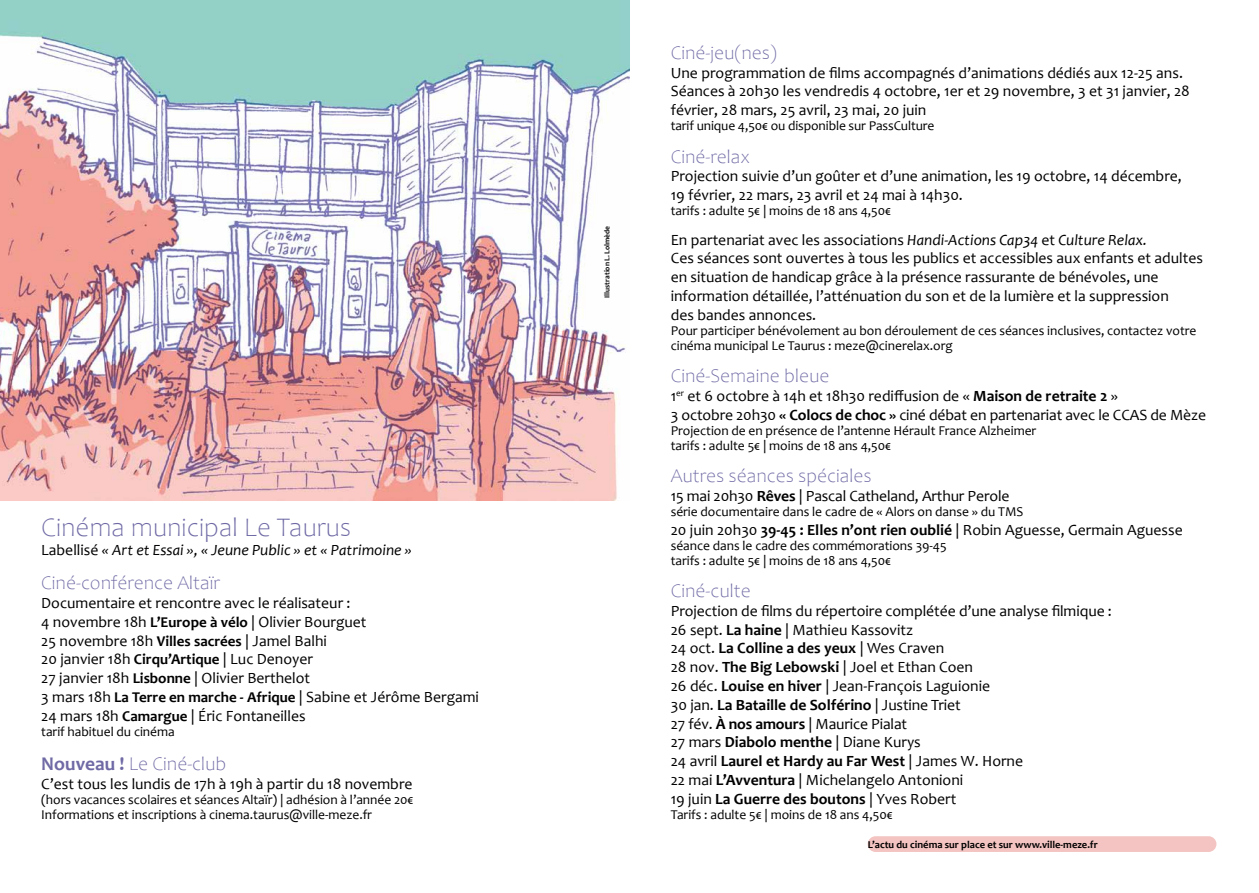
<style>
.page{position:relative;width:1259px;height:893px;background:#fff}
.page>*{position:absolute;margin:0;border:0;box-sizing:border-box;transform-origin:0 0}
.t1{font:300 27px "Candara";color:#6f6aa5}
.t2{font:300 19.5px "Candara";color:#6f6aa5}
.t3{font:15.6px/18.8px "Candara";color:#000}
.t4{font:italic 15.6px "Candara";color:#000}
.t5{font:13.5px/15px "Candara";letter-spacing:-.005em;color:#000}
.t6{font:700 10.5px "Candara";color:#000}
.t7{font:700 7.5px "Candara";color:#000}
.s1{font-style:normal}
.s2{font-weight:700;font-size:15px}
.s3{font-weight:700}
.s4{font-style:italic}
</style>
<div class="page">
<img style="left:0;top:0;width:629px;height:501px">
<div style="left:867px;top:836px;width:349px;height:16px;background:#f3c4c1;border-radius:8px"></div>
<h1 class="t1" style="left:41px;top:513px;width:311px">Cinéma municipal Le Taurus</h1>
<p class="t4" style="left:41px;top:540px;width:372px"><span class="s1">Labellisé</span> « Art et Essai », « Jeune Public » et « Patrimoine »</p>
<p class="t2" style="left:41px;top:572px;width:180px">Ciné-conférence Altaïr</p>
<p class="t3" style="left:41px;top:593px;width:439px">Documentaire et rencontre avec le réalisateur :<br>4 novembre 18h <span class="s2">L’Europe à vélo</span> | Olivier Bourguet<br>25 novembre 18h <span class="s2">Villes sacrées</span> | Jamel Balhi<br>20 janvier 18h <span class="s2">Cirqu’Artique</span> | Luc Denoyer<br>27 janvier 18h <span class="s2">Lisbonne</span> | Olivier Berthelot<br>3 mars 18h <span class="s2">La Terre en marche - Afrique</span> | Sabine et Jérôme Bergami 24 mars 18h <span class="s2">Camargue</span> | Éric Fontaneilles</p>
<p class="t5" style="left:41px;top:724px;width:135px">tarif habituel du cinéma</p>
<p class="t2" style="left:41px;top:753px;width:187px"><span class="s3">Nouveau !</span> Le Ciné-club</p>
<p class="t3" style="left:41px;top:774px;width:373px">C’est tous les lundis de 17h à 19h à partir du 18 novembre</p>
<p class="t5" style="left:41px;top:792px;width:374px">(hors vacances scolaires et séances Altaïr) | adhésion à l’année 20€<br>Informations et inscriptions à cinema.taurus@ville-meze.fr</p>
<p class="t7" style="left:602px;top:298px;width:73px;rotate:-90deg">Illustration L. Lolmède</p>
<p class="t2" style="left:671px;top:42px;width:108px">Ciné-jeu(nes)</p>
<p class="t3" style="left:671px;top:63px;width:520px">Une programmation de films accompagnés d’animations dédiés aux 12-25 ans.<br>Séances à 20h30 les vendredis 4 octobre, 1er et 29 novembre, 3 et 31 janvier, 28 février, 28 mars, 25 avril, 23 mai, 20 juin</p>
<p class="t5" style="left:671px;top:118px;width:265px">tarif unique 4,50€ ou disponible sur PassCulture</p>
<p class="t2" style="left:671px;top:145px;width:81px">Ciné-relax</p>
<p class="t3" style="left:671px;top:167px;width:512px">Projection suivie d’un goûter et d’une animation, les 19 octobre, 14 décembre,<br>19 février, 22 mars, 23 avril et 24 mai à 14h30.</p>
<p class="t5" style="left:671px;top:203px;width:222px">tarifs : adulte 5€ | moins de 18 ans 4,50€</p>
<p class="t3" style="left:671px;top:230px;width:534px">En partenariat avec les associations <span class="s4">Handi-Actions Cap34</span> et <span class="s4">Culture Relax.<br></span>Ces séances sont ouvertes à tous les publics et accessibles aux enfants et adultes en situation de handicap grâce à la présence rassurante de bénévoles, une information détaillée, l’atténuation du son et de la lumière et la suppression<br>des bandes annonces.</p>
<p class="t5" style="left:671px;top:323px;width:527px">Pour participer bénévolement au bon déroulement de ces séances inclusives, contactez votre cinéma municipal Le Taurus : meze@cinerelax.org</p>
<p class="t2" style="left:671px;top:365px;width:160px">Ciné-Semaine bleue</p>
<p class="t3" style="left:671px;top:386px;width:537px">1<sup>er</sup> et 6 octobre à 14h et 18h30 rediffusion de « <span class="s3">Maison de retraite 2</span> »<br>3 octobre 20h30 <span class="s3">« Colocs de choc »</span> ciné débat en partenariat avec le CCAS de Mèze</p>
<p class="t5" style="left:671px;top:423px;width:367px">Projection de en présence de l’antenne Hérault France Alzheimer tarifs : adulte 5€ | moins de 18 ans 4,50€</p>
<p class="t2" style="left:671px;top:465px;width:202px">Autres séances spéciales</p>
<p class="t3" style="left:671px;top:486px;width:340px">15 mai 20h30 <span class="s3">Rêves</span> | Pascal Catheland, Arthur Perole</p>
<p class="t5" style="left:671px;top:504px;width:354px">série documentaire dans le cadre de « Alors on danse » du TMS</p>
<p class="t3" style="left:671px;top:520px;width:513px">20 juin 20h30 <span class="s3">39-45 : Elles n’ont rien oublié</span> | Robin Aguesse, Germain Aguesse</p>
<p class="t5" style="left:671px;top:538px;width:277px">séance dans le cadre des commémorations 39-45 tarifs : adulte 5€ | moins de 18 ans 4,50€</p>
<p class="t2" style="left:671px;top:580px;width:81px">Ciné-culte</p>
<p class="t3" style="left:671px;top:601px;width:443px">Projection de films du répertoire complétée d’une analyse filmique :<br>26 sept. <span class="s3">La haine</span> | Mathieu Kassovitz<br>24 oct. <span class="s3">La Colline a des yeux</span> | Wes Craven<br>28 nov. <span class="s3">The Big Lebowski</span> | Joel et Ethan Coen<br>26 déc. <span class="s3">Louise en hiver</span> | Jean-François Laguionie<br>30 jan. <span class="s3">La Bataille de Solférino</span> | Justine Triet<br>27 fév. <span class="s3">À nos amours</span> | Maurice Pialat<br>27 mars <span class="s3">Diabolo menthe</span> | Diane Kurys<br>24 avril <span class="s3">Laurel et Hardy au Far West</span> | James W. Horne<br>22 mai <span class="s3">L’Avventura</span> | Michelangelo Antonioni<br>19 juin <span class="s3">La Guerre des boutons</span> | Yves Robert</p>
<p class="t5" style="left:671px;top:807px;width:223px">Tarifs : adulte 5€ | moins de 18 ans 4,50€</p>
<p class="t6" style="left:867px;top:838px;width:232px">L’actu du cinéma sur place et sur www.ville-meze.fr</p>
</div>
